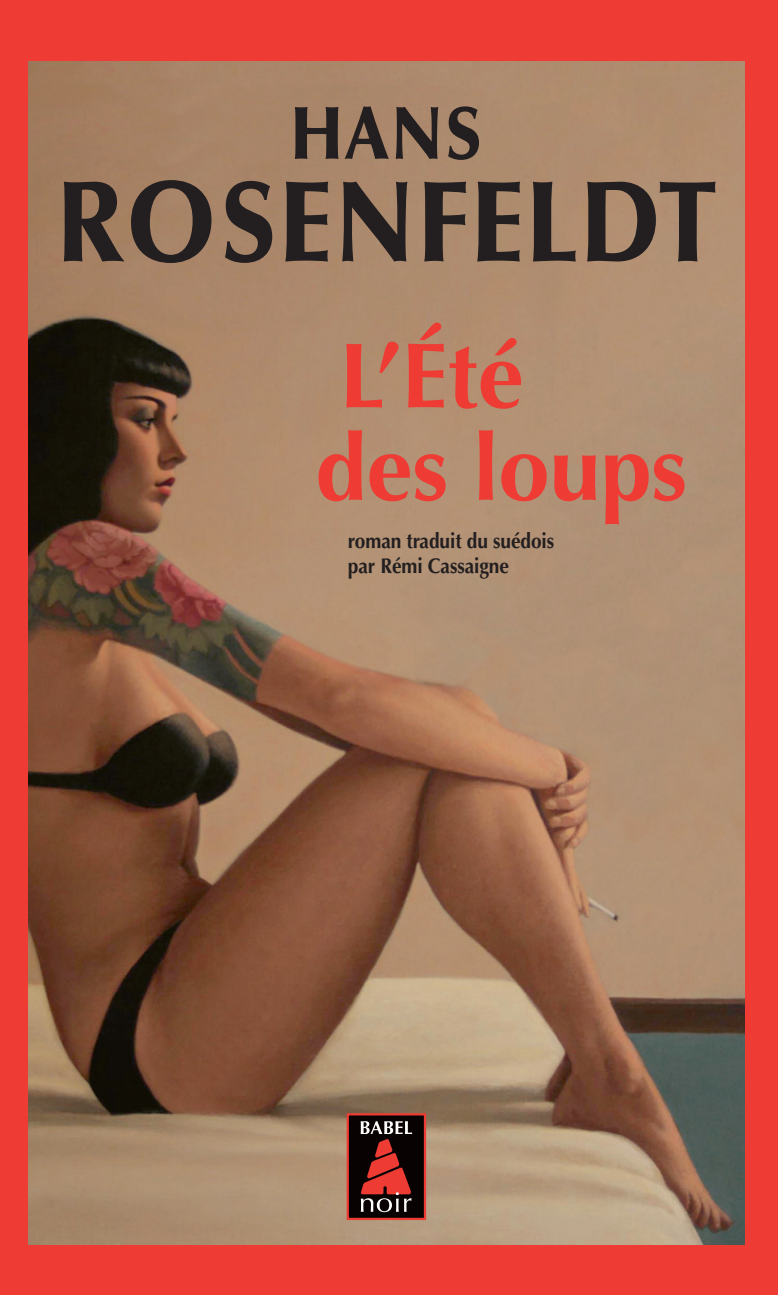
<style>
.page{position:relative;width:778px;height:1295px;background:#ee3b34}
.page>*{position:absolute;margin:0;border:0;box-sizing:border-box;transform-origin:0 0}
.traduction{font:900 115px "Optima LT Std";letter-spacing:.025em;color:#231f20;scale:.9 1}
.titre{font:700 92.5px/92.5px "Optima LT Std";letter-spacing:-.005em;color:#ee3b34}
.traduction-2{font:900 75px "Optima LT Std";color:#231f20;scale:.9 1}
.traduction-3{font:700 21.25px/25.5px "Optima LT Std";letter-spacing:-.005em;color:#231f20;scale:.9 1}
</style>
<div class="page">
<img style="left:28px;top:61px;width:716px;height:1183px">
<div style="left:347px;top:1113px;width:79px;height:107px;background:#080302;border:2px solid #ee3b34"></div>
<svg style="left:361px;top:1121px;width:51px;height:91px"></svg>
<p class="traduction-2" style="left:290px;top:90px;width:215px">HANS</p>
<p class="traduction" style="left:56px;top:155px;width:735px">ROSENFELDT</p>
<p class="titre" style="left:315px;top:331px;width:373px">L’Été<br>des loups</p>
<p class="traduction-3" style="left:348px;top:528px;width:231px">roman traduit du suédois par Rémi Cassaigne</p>
</div>
